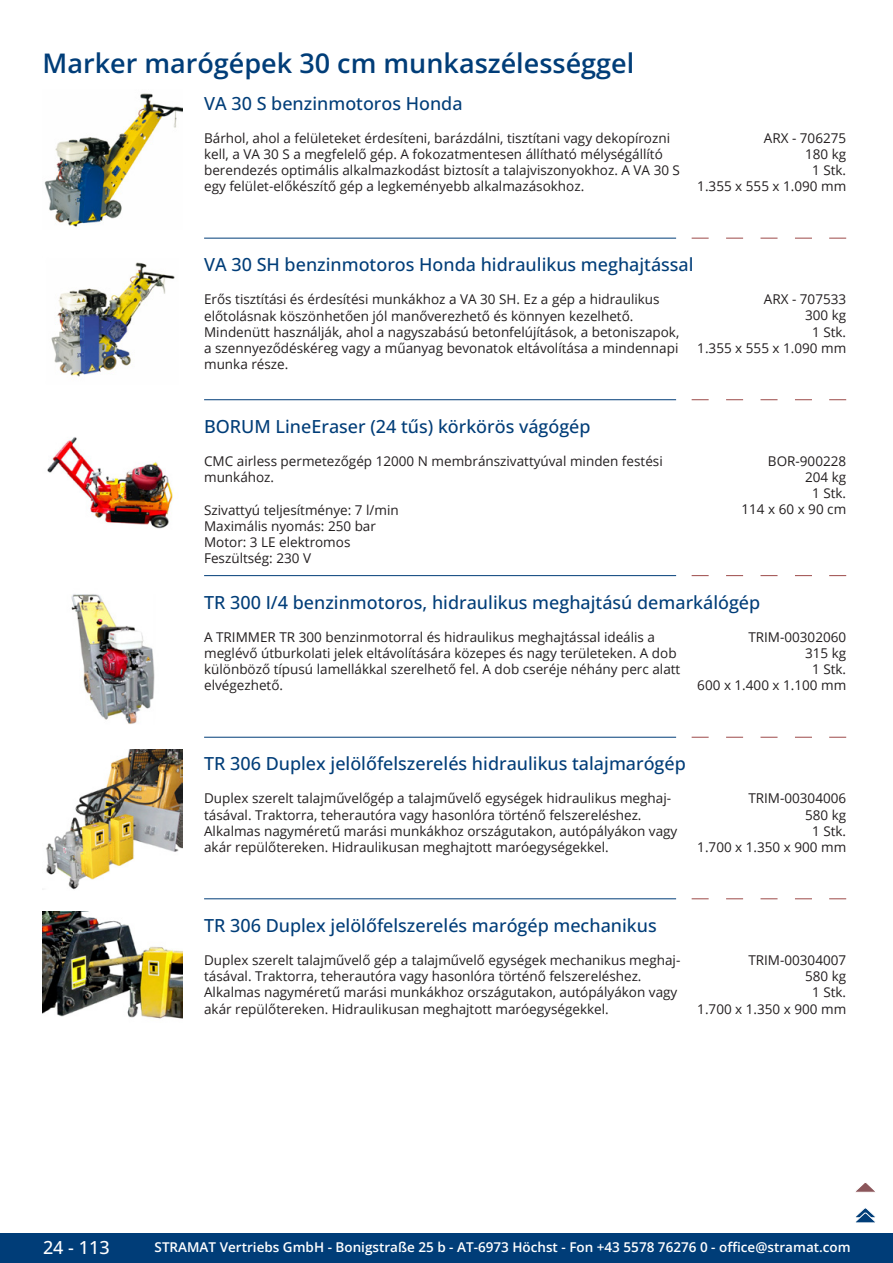
<style>
.page{position:relative;width:893px;height:1263px;background:#fff}
.page>*{position:absolute;margin:0;border:0;box-sizing:border-box;transform-origin:0 0}
.GruppeName{font:600 27px "Open Sans";color:#003d78}
.ArtikelName{font:500 18px "Open Sans";color:#003d78}
.t1{font:500 18px "Open Sans";color:#fff}
.Beschreibung{font:13.5px/16.2px "Open Sans";color:#231f20}
.ArtikelNummer{font:13.5px "Open Sans";color:#231f20}
.t2{font:600 13.5px "Open Sans";color:#fff}
</style>
<div class="page">
<div style="left:0;top:1233px;width:893px;height:30px;background:#003d78"></div>
<img style="left:44px;top:93px;width:139px;height:134px">
<img style="left:51px;top:262px;width:124px;height:115px">
<svg style="left:692px;top:238px;width:17px;height:1px"></svg>
<svg style="left:726px;top:238px;width:17px;height:1px"></svg>
<svg style="left:760px;top:238px;width:17px;height:1px"></svg>
<svg style="left:795px;top:238px;width:17px;height:1px"></svg>
<svg style="left:829px;top:238px;width:17px;height:1px"></svg>
<hr style="left:204px;top:238px;width:472px;height:1px;background:#003d78">
<img style="left:47px;top:437px;width:126px;height:92px">
<svg style="left:692px;top:399px;width:17px;height:1px"></svg>
<svg style="left:726px;top:399px;width:17px;height:1px"></svg>
<svg style="left:760px;top:399px;width:17px;height:1px"></svg>
<svg style="left:795px;top:399px;width:17px;height:1px"></svg>
<svg style="left:829px;top:399px;width:17px;height:1px"></svg>
<hr style="left:204px;top:399px;width:472px;height:1px;background:#003d78">
<img style="left:71px;top:594px;width:84px;height:130px">
<svg style="left:692px;top:575px;width:17px;height:1px"></svg>
<svg style="left:726px;top:575px;width:17px;height:1px"></svg>
<svg style="left:760px;top:575px;width:17px;height:1px"></svg>
<svg style="left:795px;top:575px;width:17px;height:1px"></svg>
<svg style="left:829px;top:575px;width:17px;height:1px"></svg>
<hr style="left:204px;top:575px;width:472px;height:1px;background:#003d78">
<img style="left:46px;top:750px;width:137px;height:140px">
<svg style="left:692px;top:737px;width:17px;height:1px"></svg>
<svg style="left:726px;top:737px;width:17px;height:1px"></svg>
<svg style="left:760px;top:737px;width:17px;height:1px"></svg>
<svg style="left:795px;top:737px;width:17px;height:1px"></svg>
<svg style="left:829px;top:737px;width:17px;height:1px"></svg>
<hr style="left:204px;top:737px;width:472px;height:1px;background:#003d78">
<img style="left:43px;top:911px;width:140px;height:108px">
<svg style="left:692px;top:898px;width:17px;height:1px"></svg>
<svg style="left:726px;top:898px;width:17px;height:1px"></svg>
<svg style="left:760px;top:898px;width:17px;height:1px"></svg>
<svg style="left:795px;top:898px;width:17px;height:1px"></svg>
<svg style="left:829px;top:898px;width:17px;height:1px"></svg>
<hr style="left:204px;top:898px;width:472px;height:1px;background:#003d78">
<svg style="left:856px;top:1183px;width:19px;height:9px"></svg>
<svg style="left:855px;top:1208px;width:21px;height:15px"></svg>
<p class="GruppeName" style="left:43px;top:44px;width:593px">Marker marógépek 30 cm munkaszélességgel</p>
<p class="ArtikelName" style="left:204px;top:91px;width:260px">VA 30 S benzinmotoros Honda</p>
<p class="Beschreibung" style="left:204px;top:129px;width:477px">Bárhol, ahol a felületeket érdesíteni, barázdálni, tisztítani vagy dekopírozni kell, a VA 30 S a megfelelő gép. A fokozatmentesen állítható mélységállító berendezés optimális alkalmazkodást biztosít a talajviszonyokhoz. A VA 30 S egy felület-előkészítő gép a legkeményebb alkalmazásokhoz.</p>
<p class="ArtikelNummer" style="left:764px;top:128px;width:84px">ARX - 706275</p>
<p class="ArtikelNummer" style="left:805px;top:145px;width:43px">180 kg</p>
<p class="ArtikelNummer" style="left:812px;top:161px;width:36px">1 Stk.</p>
<p class="ArtikelNummer" style="left:697px;top:177px;width:150px">1.355 x 555 x 1.090 mm</p>
<p class="ArtikelName" style="left:204px;top:252px;width:491px">VA 30 SH benzinmotoros Honda hidraulikus meghajtással</p>
<p class="Beschreibung" style="left:204px;top:291px;width:477px">Erős tisztítási és érdesítési munkákhoz a VA 30 SH. Ez a gép a hidraulikus előtolásnak köszönhetően jól manőverezhető és könnyen kezelhető.<br>Mindenütt használják, ahol a nagyszabású betonfelújítások, a betoniszapok, a szennyeződéskéreg vagy a műanyag bevonatok eltávolítása a mindennapi munka része.</p>
<p class="ArtikelNummer" style="left:764px;top:290px;width:84px">ARX - 707533</p>
<p class="ArtikelNummer" style="left:805px;top:306px;width:43px">300 kg</p>
<p class="ArtikelNummer" style="left:812px;top:322px;width:36px">1 Stk.</p>
<p class="ArtikelNummer" style="left:697px;top:339px;width:150px">1.355 x 555 x 1.090 mm</p>
<p class="ArtikelName" style="left:204px;top:414px;width:388px">BORUM LineEraser (24 tűs) körkörös vágógép</p>
<p class="Beschreibung" style="left:204px;top:453px;width:460px">CMC airless permetezőgép 12000 N membránszivattyúval minden festési munkához.</p>
<p class="Beschreibung" style="left:204px;top:501px;width:196px">Szivattyú teljesítménye: 7 l/min<br>Maximális nyomás: 250 bar<br>Motor: 3 LE elektromos<br>Feszültség: 230 V</p>
<p class="ArtikelNummer" style="left:768px;top:452px;width:80px">BOR-900228</p>
<p class="ArtikelNummer" style="left:805px;top:468px;width:43px">204 kg</p>
<p class="ArtikelNummer" style="left:812px;top:484px;width:36px">1 Stk.</p>
<p class="ArtikelNummer" style="left:741px;top:500px;width:106px">114 x 60 x 90 cm</p>
<p class="ArtikelName" style="left:204px;top:590px;width:558px">TR 300 I/4 benzinmotoros, hidraulikus meghajtású demarkálógép</p>
<p class="Beschreibung" style="left:204px;top:628px;width:478px">A TRIMMER TR 300 benzinmotorral és hidraulikus meghajtással ideális a meglévő útburkolati jelek eltávolítására közepes és nagy területeken. A dob különböző típusú lamellákkal szerelhető fel. A dob cseréje néhány perc alatt elvégezhető.</p>
<p class="ArtikelNummer" style="left:748px;top:627px;width:99px">TRIM-00302060</p>
<p class="ArtikelNummer" style="left:805px;top:644px;width:43px">315 kg</p>
<p class="ArtikelNummer" style="left:812px;top:660px;width:36px">1 Stk.</p>
<p class="ArtikelNummer" style="left:697px;top:676px;width:150px">600 x 1.400 x 1.100 mm</p>
<p class="ArtikelName" style="left:204px;top:751px;width:483px">TR 306 Duplex jelölőfelszerelés hidraulikus talajmarógép</p>
<p class="Beschreibung" style="left:204px;top:790px;width:475px">Duplex szerelt talajművelőgép a talajművelő egységek hidraulikus meghaj&shy;tásával. Traktorra, teherautóra vagy hasonlóra történő felszereléshez.<br>Alkalmas nagyméretű marási munkákhoz országutakon, autópályákon vagy akár repülőtereken. Hidraulikusan meghajtott maróegységekkel.</p>
<p class="ArtikelNummer" style="left:748px;top:789px;width:99px">TRIM-00304006</p>
<p class="ArtikelNummer" style="left:805px;top:805px;width:43px">580 kg</p>
<p class="ArtikelNummer" style="left:812px;top:821px;width:36px">1 Stk.</p>
<p class="ArtikelNummer" style="left:697px;top:838px;width:150px">1.700 x 1.350 x 900 mm</p>
<p class="ArtikelName" style="left:204px;top:913px;width:454px">TR 306 Duplex jelölőfelszerelés marógép mechanikus</p>
<p class="Beschreibung" style="left:204px;top:952px;width:477px">Duplex szerelt talajművelő gép a talajművelő egységek mechanikus meghaj&shy;tásával. Traktorra, teherautóra vagy hasonlóra történő felszereléshez.<br>Alkalmas nagyméretű marási munkákhoz országutakon, autópályákon vagy akár repülőtereken. Hidraulikusan meghajtott maróegységekkel.</p>
<p class="ArtikelNummer" style="left:748px;top:951px;width:99px">TRIM-00304007</p>
<p class="ArtikelNummer" style="left:805px;top:967px;width:43px">580 kg</p>
<p class="ArtikelNummer" style="left:812px;top:983px;width:36px">1 Stk.</p>
<p class="ArtikelNummer" style="left:697px;top:999px;width:150px">1.700 x 1.350 x 900 mm</p>
<h2 class="t1" style="left:43px;top:1234px;width:68px">24 - 113</h2>
<p class="t2" style="left:155px;top:1238px;width:698px">STRAMAT Vertriebs GmbH - Bonigstraße 25 b - AT-6973 Höchst - Fon +43 5578 76276 0 - office@stramat.com</p>
</div>
